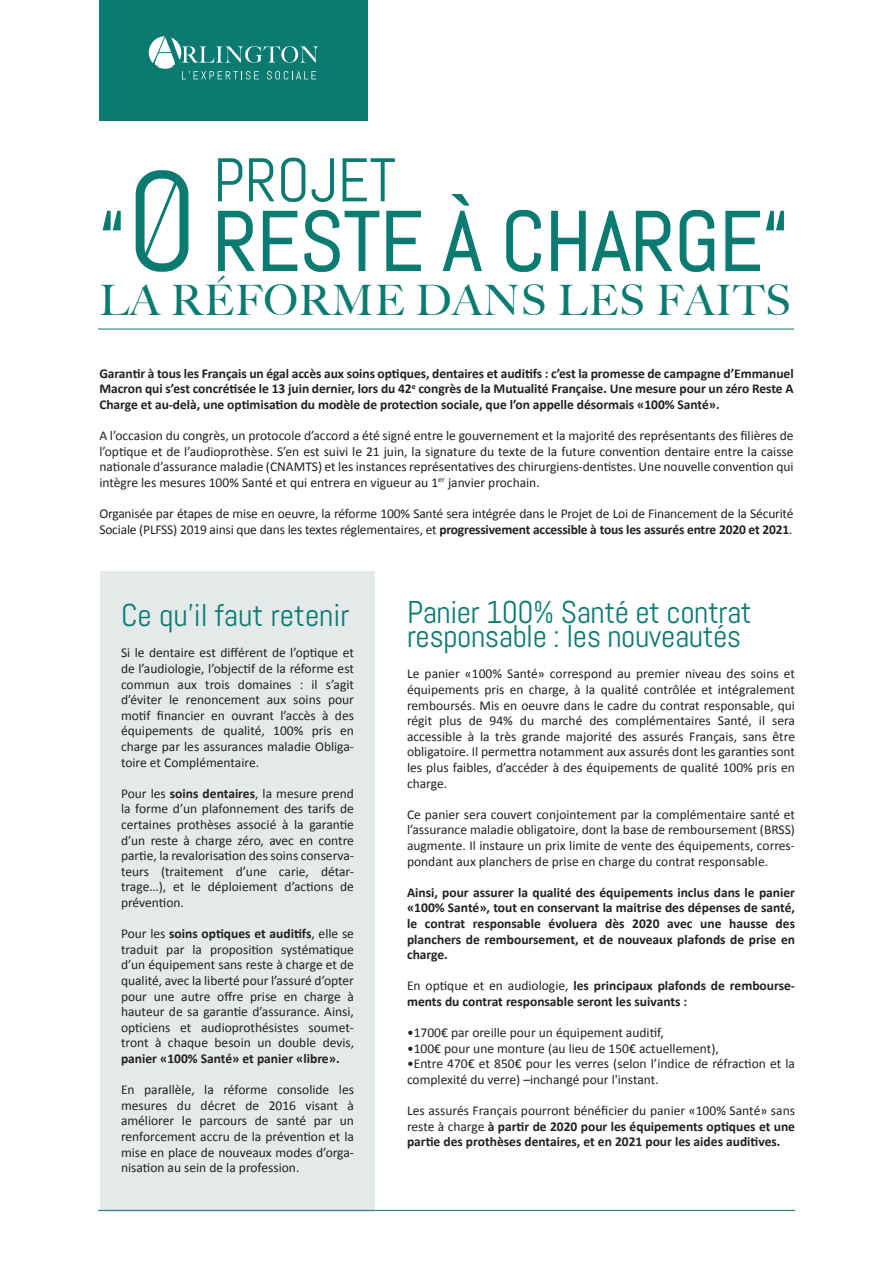
<style>
.page{position:relative;width:893px;height:1263px;background:#fff}
.page>*{position:absolute;margin:0;border:0;box-sizing:border-box;transform-origin:0 0}
.t1{font:84px "Abel";color:#0b7b72}
.t2{font:61.5px "Abel";color:#0b7b72}
.t3{font:500 42px "Big Caslon";letter-spacing:.025em;color:#0b7b72}
.t4{font:31.5px/24px "Abel";letter-spacing:-.015em;color:#0b7b72}
.t5{font:13.5px/15.6px "Calibri";color:#231f20;text-align:justify}
.t6{font:700 13.5px/15.6px "Calibri";color:#231f20;text-align:justify}
.s1{font-size:141px}
.s2{font-weight:700}
.s3{font-weight:400}
</style>
<div class="page">
<div style="left:100px;top:571px;width:274px;height:641px;background:#e4eaea"></div>
<svg style="left:102px;top:210px;width:19px;height:21px"></svg>
<svg style="left:218px;top:210px;width:37px;height:62px"></svg>
<svg style="left:262px;top:210px;width:36px;height:62px"></svg>
<svg style="left:304px;top:209px;width:76px;height:63px"></svg>
<svg style="left:386px;top:210px;width:35px;height:62px"></svg>
<svg style="left:442px;top:194px;width:40px;height:78px"></svg>
<svg style="left:506px;top:209px;width:35px;height:63px"></svg>
<svg style="left:551px;top:210px;width:122px;height:62px"></svg>
<svg style="left:679px;top:209px;width:36px;height:63px"></svg>
<svg style="left:725px;top:210px;width:59px;height:62px"></svg>
<div style="left:99px;top:0;width:269px;height:121px;background:#0b7b72"></div>
<svg style="left:149px;top:36px;width:169px;height:44px"></svg>
<hr style="left:98px;top:329px;width:696px;height:1px;background:#0b7b72">
<hr style="left:98px;top:1210px;width:697px;height:1px;background:#0b7b72">
<svg style="left:141px;top:175px;width:39px;height:88px"></svg>
<h2 class="t2" style="left:213px;top:141px;width:184px">PROJET</h2>
<h1 class="t1" style="left:99px;top:188px;width:691px">“<span class="s1">0</span> RESTE À CHARGE“</h1>
<h3 class="t3" style="left:99px;top:276px;width:693px">LA RÉFORME DANS LES FAITS</h3>
<p class="t6" style="left:99px;top:365px;width:696px">Garantir à tous les Français un égal accès aux soins optiques, dentaires et auditifs : c’est la promesse de campagne d’Emmanuel Macron qui s’est concrétisée le 13 juin dernier, lors du 42<sup>e</sup> congrès de la Mutualité Française. Une mesure pour un zéro Reste A Charge et au-delà, une optimisation du modèle de protection sociale, que l’on appelle désormais «100% Santé».</p>
<p class="t5" style="left:99px;top:428px;width:696px">A l’occasion du congrès, un protocole d’accord a été signé entre le gouvernement et la majorité des représentants des filières de l’optique et de l’audioprothèse. S’en est suivi le 21 juin, la signature du texte de la future convention dentaire entre la caisse nationale d’assurance maladie (CNAMTS) et les instances représentatives des chirurgiens-dentistes. Une nouvelle convention qui intègre les mesures 100% Santé et qui entrera en vigueur au 1<sup>er</sup> janvier prochain.</p>
<p class="t5" style="left:99px;top:506px;width:696px">Organisée par étapes de mise en oeuvre, la réforme 100% Santé sera intégrée dans le Projet de Loi de Financement de la Sécurité<br>Sociale (PLFSS) 2019 ainsi que dans les textes réglementaires, et <span class="s2">progressivement accessible à tous les assurés entre 2020 et 2021</span>.</p>
<h3 class="t4" style="left:121px;top:603px;width:230px">Ce qu’il faut retenir</h3>
<p class="t5" style="left:121px;top:645px;width:235px">Si le dentaire est différent de l’optique et de l’audiologie, l’objectif de la réforme est commun aux trois domaines : il s’agit d’éviter le renoncement aux soins pour motif financier en ouvrant l’accès à des équipements de qualité, 100% pris en charge par les assurances maladie Obliga&shy;toire et Complémentaire.</p>
<p class="t5" style="left:121px;top:785px;width:235px">Pour les <span class="s2">soins dentaires</span>, la mesure prend la forme d’un plafonnement des tarifs de certaines prothèses associé à la garantie d’un reste à charge zéro, avec en contre partie, la revalorisation des soins conserva&shy;teurs (traitement d’une carie, détar&shy;trage…), et le déploiement d’actions de prévention.</p>
<p class="t5" style="left:121px;top:926px;width:235px">Pour les <span class="s2">soins optiques et auditifs</span>, elle se traduit par la proposition systématique d’un équipement sans reste à charge et de qualité, avec la liberté pour l’assuré d’opter pour une autre offre prise en charge à hauteur de sa garantie d’assurance. Ainsi, opticiens et audioprothésistes soumet&shy;tront à chaque besoin un double devis,</p>
<p class="t6" style="left:121px;top:1051px;width:220px">panier «100% Santé» et panier «libre».</p>
<p class="t5" style="left:121px;top:1082px;width:235px">En parallèle, la réforme consolide les mesures du décret de 2016 visant à améliorer le parcours de santé par un renforcement accru de la prévention et la mise en place de nouveaux modes d’orga&shy;nisation au sein de la profession.</p>
<h3 class="t4" style="left:407px;top:600px;width:346px">Panier 100% Santé et contrat responsable : les nouveautés</h3>
<p class="t5" style="left:407px;top:666px;width:390px">Le panier «100% Santé» correspond au premier niveau des soins et équipements pris en charge, à la qualité contrôlée et intégralement remboursés. Mis en oeuvre dans le cadre du contrat responsable, qui régit plus de 94% du marché des complémentaires Santé, il sera accessible à la très grande majorité des assurés Français, sans être obligatoire. Il permettra notamment aux assurés dont les garanties sont les plus faibles, d’accéder à des équipements de qualité 100% pris en charge.</p>
<p class="t5" style="left:407px;top:806px;width:390px">Ce panier sera couvert conjointement par la complémentaire santé et l’assurance maladie obligatoire, dont la base de remboursement (BRSS) augmente. Il instaure un prix limite de vente des équipements, corres&shy;pondant aux planchers de prise en charge du contrat responsable.</p>
<p class="t6" style="left:407px;top:884px;width:390px">Ainsi, pour assurer la qualité des équipements inclus dans le panier «100% Santé», tout en conservant la maitrise des dépenses de santé, le contrat responsable évoluera dès 2020 avec une hausse des planchers de remboursement, et de nouveaux plafonds de prise en charge.</p>
<p class="t6" style="left:407px;top:978px;width:389px"><span class="s3">En optique et en audiologie,</span> les principaux plafonds de rembourse&shy;ments du contrat responsable seront les suivants :</p>
<p class="t5" style="left:407px;top:1025px;width:258px">•1700€ par oreille pour un équipement auditif,</p>
<p class="t5" style="left:407px;top:1040px;width:313px">•100€ pour une monture (au lieu de 150€ actuellement),</p>
<p class="t5" style="left:407px;top:1056px;width:390px">•Entre 470€ et 850€ pour les verres (selon l’indice de réfraction et la complexité du verre) –inchangé pour l'instant.</p>
<p class="t6" style="left:407px;top:1103px;width:390px"><span class="s3">Les assurés Français pourront bénéficier du panier «100% Santé» sans reste à charge</span> à partir de 2020 pour les équipements optiques et une partie des prothèses dentaires, et en 2021 pour les aides auditives.</p>
</div>
